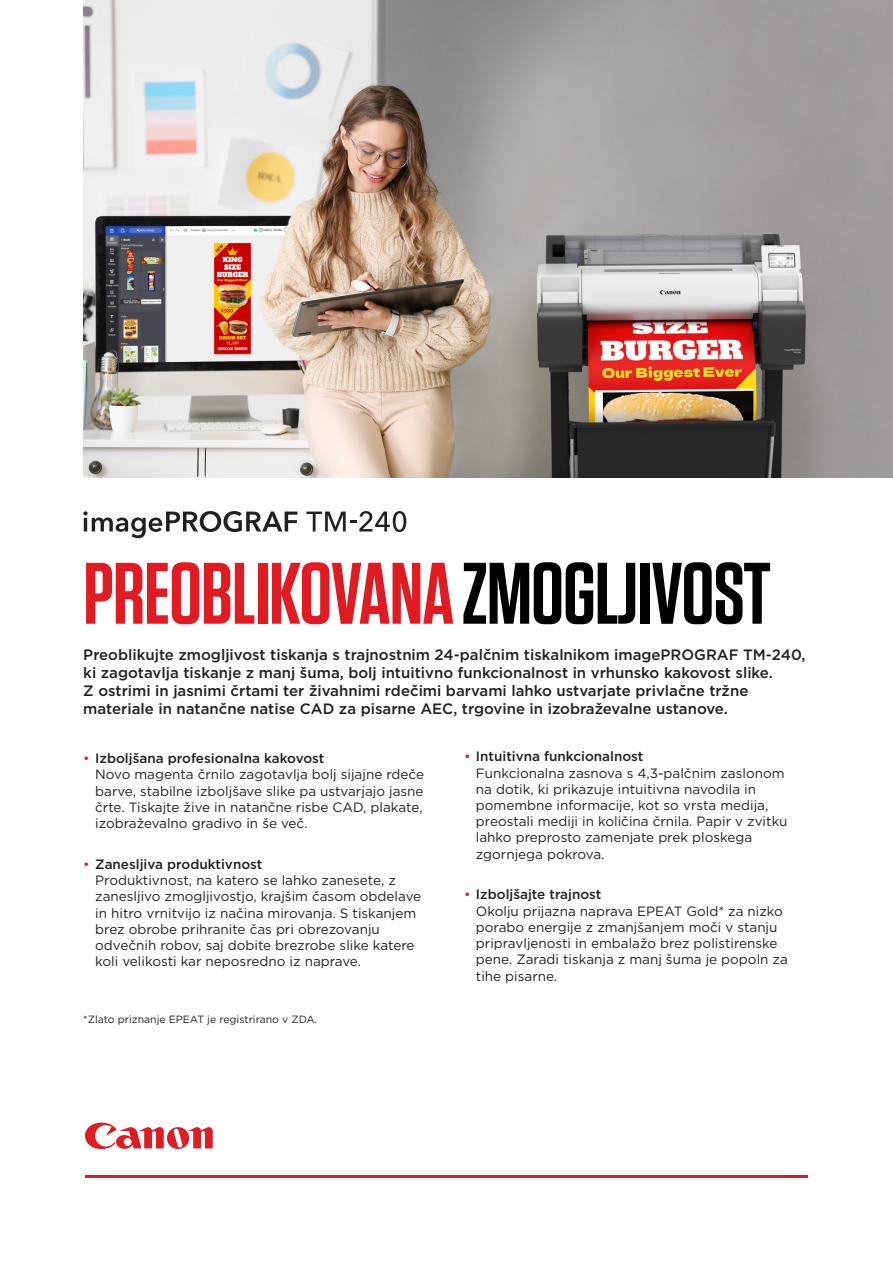
<style>
.page{position:relative;width:893px;height:1263px;background:#fff}
.page>*{position:absolute;margin:0;border:0;box-sizing:border-box;transform-origin:0 0}
.Headline{font:600 87px "Tungsten";letter-spacing:-.01em;color:#e21a21}
.t1{font:500 15px/18px "Gotham";color:#231f20}
.t2{font:13.5px/16.2px "Gotham";color:#231f20}
.t3{font:10.5px "Gotham";color:#231f20}
.s1{color:#000002}
.s2{color:#e21a21}
.s3{font-weight:500}
</style>
<div class="page">
<svg style="left:85px;top:1122px;width:128px;height:28px"></svg>
<hr style="left:85px;top:1175px;width:723px;height:3px;background:#e21a21">
<img style="left:83px;top:0;width:810px;height:478px">
<svg style="left:83px;top:511px;width:214px;height:27px"></svg>
<svg style="left:306px;top:511px;width:100px;height:21px"></svg>
<p class="Headline" style="left:83px;top:548px;width:689px">PREOBLIKOVANA<span class="s1">ZMOGLJIVOST</span></p>
<p class="t1" style="left:83px;top:645px;width:724px">Preoblikujte zmogljivost tiskanja s trajnostnim 24-palčnim tiskalnikom imagePROGRAF TM-240, ki zagotavlja tiskanje z manj šuma, bolj intuitivno funkcionalnost in vrhunsko kakovost slike.<br>Z ostrimi in jasnimi črtami ter živahnimi rdečimi barvami lahko ustvarjate privlačne tržne materiale in natančne natise CAD za pisarne AEC, trgovine in izobraževalne ustanove.</p>
<p class="t2" style="left:95px;top:750px;width:330px;text-indent:-12px"><span class="s2">•</span> <span class="s3">Izboljšana profesionalna kakovost<br></span>Novo magenta črnilo zagotavlja bolj sijajne rdeče barve, stabilne izboljšave slike pa ustvarjajo jasne črte. Tiskajte žive in natančne risbe CAD, plakate, izobraževalno gradivo in še več.</p>
<p class="t2" style="left:95px;top:856px;width:327px;text-indent:-12px"><span class="s2">•</span> <span class="s3">Zanesljiva produktivnost<br></span>Produktivnost, na katero se lahko zanesete, z zanesljivo zmogljivostjo, krajšim časom obdelave in hitro vrnitvijo iz načina mirovanja. S tiskanjem brez obrobe prihranite čas pri obrezovanju odvečnih robov, saj dobite brezrobe slike katere koli velikosti kar neposredno iz naprave.</p>
<p class="t2" style="left:476px;top:748px;width:313px;text-indent:-12px"><span class="s2">•</span> <span class="s3">Intuitivna funkcionalnost<br></span>Funkcionalna zasnova s 4,3-palčnim zaslonom na dotik, ki prikazuje intuitivna navodila in pomembne informacije, kot so vrsta medija, preostali mediji in količina črnila. Papir v zvitku lahko preprosto zamenjate prek ploskega zgornjega pokrova.</p>
<p class="t2" style="left:476px;top:886px;width:313px;text-indent:-12px"><span class="s2">•</span> <span class="s3">Izboljšajte trajnost<br></span>Okolju prijazna naprava EPEAT Gold* za nizko porabo energije z zmanjšanjem moči v stanju pripravljenosti in embalažo brez polistirenske pene. Zaradi tiskanja z manj šuma je popoln za tihe pisarne.</p>
<p class="t3" style="left:83px;top:1012px;width:236px">*Zlato priznanje EPEAT je registrirano v ZDA.</p>
</div>
